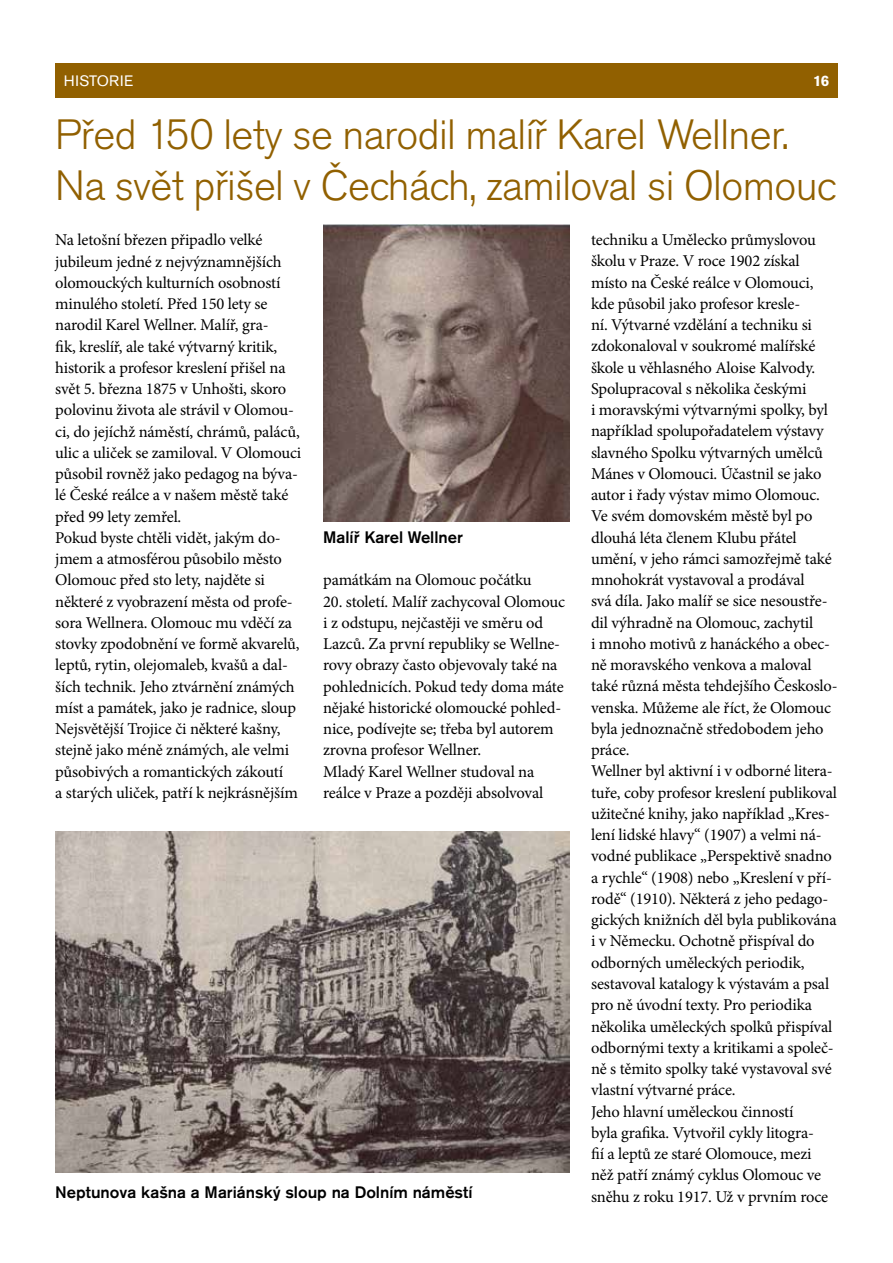
<style>
.page{position:relative;width:893px;height:1263px;background:#fff}
.page>*{position:absolute;margin:0;border:0;box-sizing:border-box;transform-origin:0 0}
.t1{font:300 42px/50.4px "Akzidenz Grotesk Pro";letter-spacing:-.015em;color:#916000}
.t2{font:16.5px/21.3px "Minion Pro";letter-spacing:-.01em;color:#000}
.t3{font:500 16.5px "Akzidenz Grotesk Pro";color:#000}
.t4{font:15px "Akzidenz Grotesk Pro";letter-spacing:.03em;color:#fff}
.t5{font:700 15px "Akzidenz Grotesk Pro";color:#fff}
</style>
<div class="page">
<div style="left:55px;top:64px;width:783px;height:34px;background:#916000"></div>
<img style="left:323px;top:224px;width:247px;height:298px">
<img style="left:55px;top:831px;width:515px;height:341px">
<p class="t4" style="left:64px;top:71px;width:71px">HISTORIE</p>
<p class="t5" style="left:813px;top:71px;width:17px">16</p>
<h1 class="t1" style="left:55px;top:109px;width:783px">Před 150 lety se narodil malíř Karel Wellner.<br>Na svět přišel v Čechách, zamiloval si Olomouc</h1>
<p class="t2" style="left:55px;top:229px;width:248px">Na letošní březen připadlo velké jubileum jedné z nejvýznamnějších olomouckých kulturních osobností minulého století. Před 150 lety se narodil Karel Wellner. Malíř, gra-<br>fik, kreslíř, ale také výtvarný kritik, historik a profesor kreslení přišel na svět 5. března 1875 v Unhošti, skoro polovinu života ale strávil v Olomou&shy;ci, do jejíchž náměstí, chrámů, paláců, ulic a uliček se zamiloval. V Olomouci působil rovněž jako pedagog na býva&shy;lé České reálce a v našem městě také před 99 lety zemřel.<br>Pokud byste chtěli vidět, jakým do&shy;jmem a atmosférou působilo město Olomouc před sto lety, najděte si některé z vyobrazení města od profe&shy;sora Wellnera. Olomouc mu vděčí za stovky zpodobnění ve formě akvarelů, leptů, rytin, olejomaleb, kvašů a dal&shy;ších technik. Jeho ztvárnění známých míst a památek, jako je radnice, sloup Nejsvětější Trojice či některé kašny, stejně jako méně známých, ale velmi působivých a romantických zákoutí<br>a starých uliček, patří k nejkrásnějším</p>
<p class="t2" style="left:591px;top:229px;width:248px">techniku a Umělecko průmyslovou školu v Praze. V roce 1902 získal místo na České reálce v Olomouci, kde působil jako profesor kresle-<br>ní. Výtvarné vzdělání a techniku si zdokonaloval v soukromé malířské škole u věhlasného Aloise Kalvody.<br>Spolupracoval s několika českými<br>i moravskými výtvarnými spolky, byl například spolupořadatelem výstavy slavného Spolku výtvarných umělců Mánes v Olomouci. Účastnil se jako autor i řady výstav mimo Olomouc.<br>Ve svém domovském městě byl po dlouhá léta členem Klubu přátel umění, v jeho rámci samozřejmě také mnohokrát vystavoval a prodával<br>svá díla. Jako malíř se sice nesoustře&shy;dil výhradně na Olomouc, zachytil<br>i mnoho motivů z hanáckého a obec&shy;ně moravského venkova a maloval také různá města tehdejšího Českoslo&shy;venska. Můžeme ale říct, že Olomouc byla jednoznačně středobodem jeho práce.<br>Wellner byl aktivní i v odborné litera&shy;tuře, coby profesor kreslení publikoval užitečné knihy, jako například „Kres&shy;lení lidské hlavy“ (1907) a velmi ná&shy;vodné publikace „Perspektivě snadno a rychle“ (1908) nebo „Kreslení v pří&shy;rodě“ (1910). Některá z jeho pedago&shy;gických knižních děl byla publikována i v Německu. Ochotně přispíval do odborných uměleckých periodik, sestavoval katalogy k výstavám a psal pro ně úvodní texty. Pro periodika několika uměleckých spolků přispíval odbornými texty a kritikami a společ&shy;ně s těmito spolky také vystavoval své vlastní výtvarné práce.<br>Jeho hlavní uměleckou činností<br>byla grafika. Vytvořil cykly litogra-<br>fií a leptů ze staré Olomouce, mezi něž patří známý cyklus Olomouc ve</p>
<p class="t3" style="left:323px;top:527px;width:141px">Malíř Karel Wellner</p>
<p class="t2" style="left:323px;top:569px;width:210px">památkám na Olomouc počátku</p>
<p class="t2" style="left:323px;top:591px;width:243px">20. století. Malíř zachycoval Olomouc i z odstupu, nejčastěji ve směru od Lazců. Za první republiky se Wellne&shy;rovy obrazy často objevovaly také na pohlednicích. Pokud tedy doma máte nějaké historické olomoucké pohled&shy;nice, podívejte se; třeba byl autorem zrovna profesor Wellner.<br>Mladý Karel Wellner studoval na reálce v Praze a později absolvoval</p>
<p class="t3" style="left:55px;top:1181px;width:419px">Neptunova kašna a Mariánský sloup na Dolním náměstí</p>
<p class="t2" style="left:591px;top:1186px;width:239px">sněhu z roku 1917. Už v prvním roce</p>
</div>
